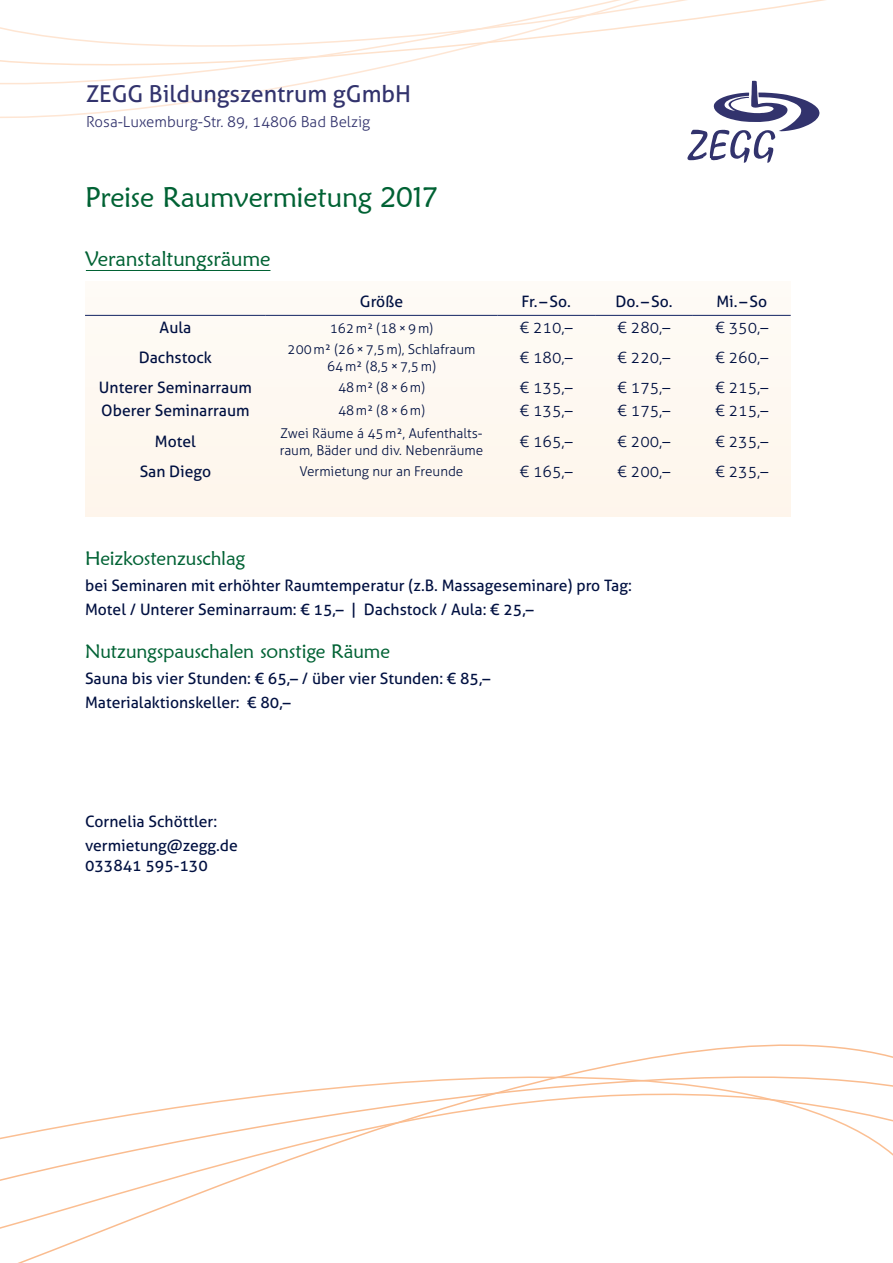
<style>
.page{position:relative;width:893px;height:1263px;background:#fff}
.page>*{position:absolute;margin:0;border:0;box-sizing:border-box;transform-origin:0 0}
.t1{font:142.35px "ZEGG Logo 2015 Regular";color:#32336d}
.Ü1{font:28.5px "Maiandra GD";letter-spacing:-.01em;color:#006234}
.ZEGG_Forschung{font:23.25px "Aller";color:#32336d}
.Ü2{font:21px "Maiandra GD";letter-spacing:-.01em;color:#006234}
.Ü3{font:19.5px "Maiandra GD";letter-spacing:-.01em;color:#006234}
.t2{font:15.75px/19.6px "Aller";color:#001041}
.Preise_Tabelle{font:300 15.75px "Aller";color:#001041}
.ZEGG_Forschung-2{font:300 15px "Aller";color:#32336d}
.Preise_Tabelle-2{font:300 13.5px/16.8px "Aller";color:#001041;text-align:center}
</style>
<div class="page">
<div style="left:85px;top:281px;width:706px;height:236px;background:#fef8f1"></div>
<hr style="left:86px;top:270px;width:184px;height:1px;background:#006234">
<hr style="left:85px;top:315px;width:181px;height:1px;background:#112363">
<hr style="left:266px;top:315px;width:231px;height:1px;background:#112363">
<hr style="left:497px;top:315px;width:98px;height:1px;background:#112363">
<hr style="left:595px;top:315px;width:98px;height:1px;background:#112363">
<hr style="left:693px;top:315px;width:98px;height:1px;background:#112363">
<svg style="left:0;top:1044px;width:893px;height:175px"></svg>
<svg style="left:0;top:0;width:826px;height:118px"></svg>
<div style="left:82px;top:80px;width:332px;height:54px;background:#fff"></div>
<p class="ZEGG_Forschung" style="left:86px;top:80px;width:327px">ZEGG Bildungszentrum gGmbH</p>
<p class="ZEGG_Forschung-2" style="left:86px;top:112px;width:286px">Rosa-Luxemburg-Str. 89, 14806 Bad Belzig</p>
<p class="t1" style="left:681px;top:81px;width:147px">l</p>
<p class="Ü1" style="left:85px;top:180px;width:354px">Preise Raumvermietung 2017</p>
<p class="Ü2" style="left:85px;top:246px;width:187px">Veranstaltungsräume</p>
<p class="t2" style="left:360px;top:291px;width:45px">Größe</p>
<p class="t2" style="left:521px;top:291px;width:51px">Fr. – So.</p>
<p class="t2" style="left:615px;top:291px;width:59px">Do. – So.</p>
<p class="t2" style="left:716px;top:291px;width:52px">Mi. – So</p>
<p class="t2" style="left:160px;top:318px;width:33px">Aula</p>
<p class="Preise_Tabelle-2" style="left:330px;top:319px;width:105px">162m² (18×9m)</p>
<p class="Preise_Tabelle" style="left:520px;top:318px;width:54px">€ 210,–</p>
<p class="Preise_Tabelle" style="left:618px;top:318px;width:54px">€ 280,–</p>
<p class="Preise_Tabelle" style="left:715px;top:318px;width:54px">€ 350,–</p>
<p class="t2" style="left:139px;top:348px;width:75px">Dachstock</p>
<p class="Preise_Tabelle-2" style="left:288px;top:341px;width:189px">200m² (26×7,5m), Schlafraum<br>64m² (8,5×7,5m)</p>
<p class="Preise_Tabelle" style="left:520px;top:348px;width:54px">€ 180,–</p>
<p class="Preise_Tabelle" style="left:618px;top:348px;width:54px">€ 220,–</p>
<p class="Preise_Tabelle" style="left:715px;top:348px;width:54px">€ 260,–</p>
<p class="t2" style="left:99px;top:378px;width:154px">Unterer Seminarraum</p>
<p class="Preise_Tabelle-2" style="left:338px;top:379px;width:89px">48m² (8×6m)</p>
<p class="Preise_Tabelle" style="left:520px;top:378px;width:54px">€ 135,–</p>
<p class="Preise_Tabelle" style="left:618px;top:378px;width:54px">€ 175,–</p>
<p class="Preise_Tabelle" style="left:715px;top:378px;width:54px">€ 215,–</p>
<p class="t2" style="left:101px;top:401px;width:150px">Oberer Seminarraum</p>
<p class="Preise_Tabelle-2" style="left:338px;top:402px;width:89px">48m² (8×6m)</p>
<p class="Preise_Tabelle" style="left:520px;top:401px;width:54px">€ 135,–</p>
<p class="Preise_Tabelle" style="left:618px;top:401px;width:54px">€ 175,–</p>
<p class="Preise_Tabelle" style="left:715px;top:401px;width:54px">€ 215,–</p>
<p class="t2" style="left:155px;top:432px;width:43px">Motel</p>
<p class="Preise_Tabelle-2" style="left:280px;top:425px;width:205px;text-align:left">Zwei Räume á 45m², Aufenthalts&shy;raum, Bäder und div. Nebenräume</p>
<p class="Preise_Tabelle" style="left:520px;top:432px;width:54px">€ 165,–</p>
<p class="Preise_Tabelle" style="left:618px;top:432px;width:54px">€ 200,–</p>
<p class="Preise_Tabelle" style="left:715px;top:432px;width:54px">€ 235,–</p>
<p class="t2" style="left:140px;top:461px;width:73px">San Diego</p>
<p class="Preise_Tabelle-2" style="left:300px;top:463px;width:165px">Vermietung nur an Freunde</p>
<p class="Preise_Tabelle" style="left:520px;top:462px;width:54px">€ 165,–</p>
<p class="Preise_Tabelle" style="left:618px;top:462px;width:54px">€ 200,–</p>
<p class="Preise_Tabelle" style="left:715px;top:462px;width:54px">€ 235,–</p>
<p class="Ü3" style="left:85px;top:547px;width:162px">Heizkostenzuschlag</p>
<p class="t2" style="left:85px;top:576px;width:548px">bei Seminaren mit erhöhter Raumtemperatur (z.B. Massageseminare) pro Tag:</p>
<p class="t2" style="left:85px;top:599px;width:450px">Motel / Unterer Seminarraum: € 15,– | Dachstock / Aula: € 25,–</p>
<p class="Ü3" style="left:85px;top:639px;width:306px">Nutzungspauschalen sonstige Räume</p>
<p class="t2" style="left:85px;top:668px;width:407px">Sauna bis vier Stunden: € 65,– / über vier Stunden: € 85,–</p>
<p class="t2" style="left:85px;top:692px;width:207px">Materialaktionskeller: € 80,–</p>
<p class="t2" style="left:85px;top:812px;width:134px">Cornelia Schöttler:</p>
<p class="t2" style="left:85px;top:836px;width:154px">vermietung@zegg.de<br>033841 595-130</p>
</div>
